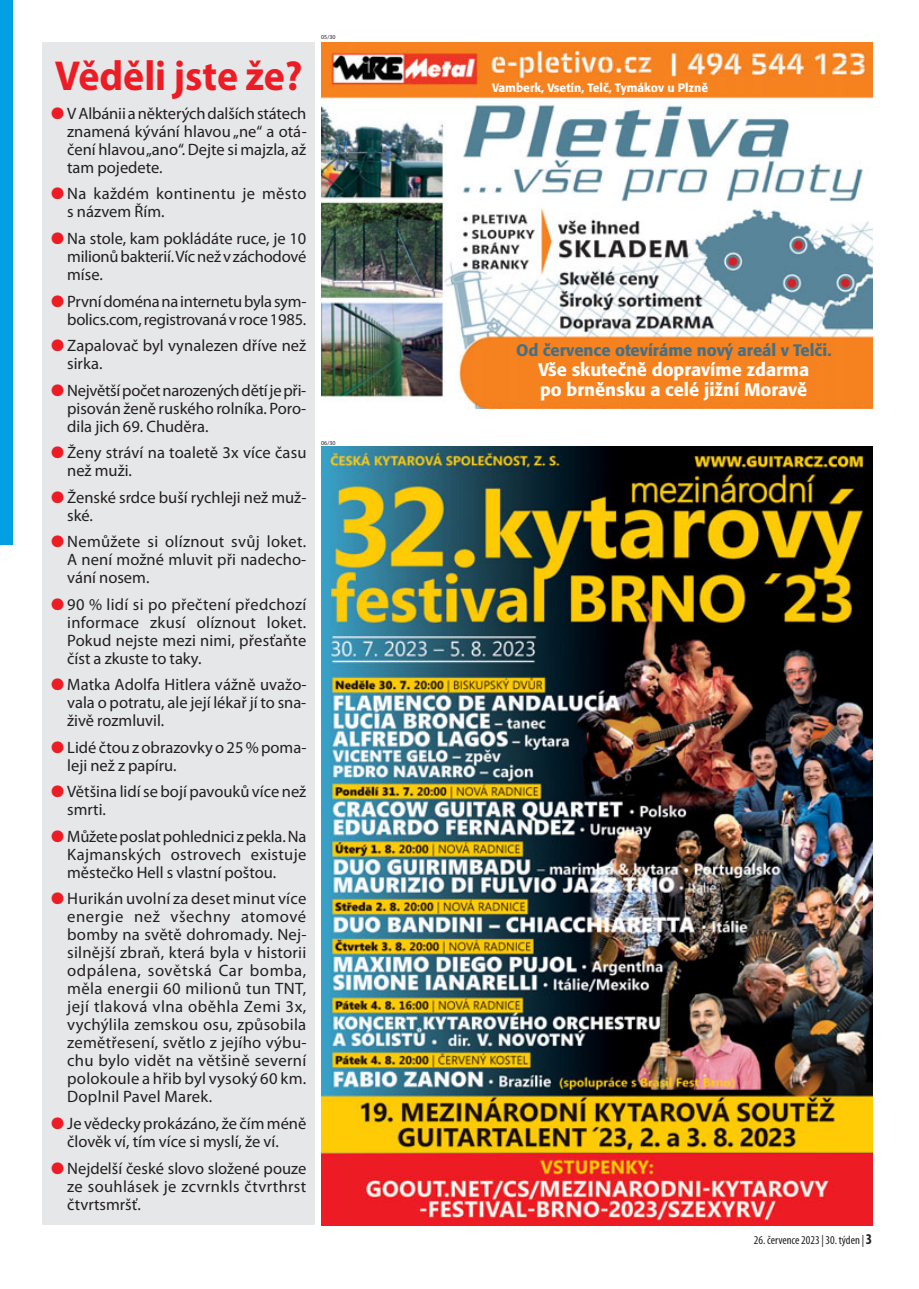
<style>
.page{position:relative;width:919px;height:1289px;background:#fff}
.page>*{position:absolute;margin:0;border:0;box-sizing:border-box;transform-origin:0 0}
.t1{font:700 42px "Myriad Pro";color:#ed1c24;scale:.95 1}
.t2{font:500 18px/20px "Formata CE";color:#fff}
.t3{font:16.5px/18px "Myriad Pro";color:#231f20;text-align:justify}
.t4{font:16.5px/18px "Myriad Pro";letter-spacing:.02em;color:#231f20}
.t5{font:500 16.5px "Formata CE";color:#466f82}
.t6{font:500 12px "Formata CE";color:#fff}
.t7{font:condensed 12px "Myriad Pro";color:#231f20}
.t8{font:6px "Myriad Pro";color:#231f20}
.s1{color:#ed1c24}
.s2{font-weight:700;font-size:15px}
</style>
<div class="page">
<div style="left:0;top:0;width:13px;height:544px;background:#00a0e4"></div>
<img style="left:321px;top:43px;width:551px;height:365px">
<div style="left:43px;top:43px;width:272px;height:1182px;background:#e6e7e8"></div>
<img style="left:321px;top:446px;width:551px;height:779px">
<h1 class="t1" style="left:55px;top:59px;width:262px">Věděli jste že?</h1>
<p class="t3" style="left:67px;top:106px;width:241px;text-indent:-16px"><span class="s1">●</span> V Albánii a některých dalších státech znamená kývání hlavou „ne“ a otá&shy;čení hlavou „ano“. Dejte si majzla, až tam pojedete.</p>
<p class="t4" style="left:67px;top:186px;width:241px;text-indent:-16px"><span class="s1">●</span> Na každém kontinentu je město s názvem Řím.</p>
<p class="t3" style="left:67px;top:231px;width:241px;text-indent:-16px"><span class="s1">●</span> Na stole, kam pokládáte ruce, je 10 milionů bakterií. Víc než v záchodové míse.</p>
<p class="t3" style="left:51px;top:293px;width:257px;text-align:right"><span class="s1">●</span> První doména na internetu byla sym&shy;bolics.com, registrovaná v roce 1985.</p>
<p class="t3" style="left:67px;top:338px;width:241px;text-indent:-16px"><span class="s1">●</span> Zapalovač byl vynalezen dříve než sirka.</p>
<p class="t3" style="left:67px;top:382px;width:241px;text-indent:-16px"><span class="s1">●</span> Největší počet narozených dětí je při&shy;pisován ženě ruského rolníka. Poro&shy;dila jich 69. Chuděra.</p>
<p class="t3" style="left:67px;top:445px;width:241px;text-indent:-16px"><span class="s1">●</span> Ženy stráví na toaletě 3x více času než muži.</p>
<p class="t3" style="left:67px;top:489px;width:241px;text-indent:-16px"><span class="s1">●</span> Ženské srdce buší rychleji než muž&shy;ské.</p>
<p class="t3" style="left:67px;top:534px;width:241px;text-indent:-16px"><span class="s1">●</span> Nemůžete si olíznout svůj loket.<br>A není možné mluvit při nadecho&shy;vání nosem.</p>
<p class="t3" style="left:67px;top:596px;width:241px;text-indent:-16px"><span class="s1">●</span> 90 % lidí si po přečtení předchozí informace zkusí olíznout loket.<br>Pokud nejste mezi nimi, přesťaňte číst a zkuste to taky.</p>
<p class="t3" style="left:67px;top:677px;width:241px;text-indent:-16px"><span class="s1">●</span> Matka Adolfa Hitlera vážně uvažo&shy;vala o potratu, ale její lékař jí to sna&shy;živě rozmluvil.</p>
<p class="t3" style="left:67px;top:739px;width:241px;text-indent:-16px"><span class="s1">●</span> Lidé čtou z obrazovky o 25 % poma&shy;leji než z papíru.</p>
<p class="t3" style="left:67px;top:784px;width:241px;text-indent:-16px"><span class="s1">●</span> Většina lidí se bojí pavouků více než smrti.</p>
<p class="t3" style="left:67px;top:828px;width:241px;text-indent:-16px"><span class="s1">●</span> Můžete poslat pohlednici z pekla. Na Kajmanských ostrovech existuje městečko Hell s vlastní poštou.</p>
<p class="t3" style="left:67px;top:891px;width:241px;text-indent:-16px"><span class="s1">●</span> Hurikán uvolní za deset minut více energie než všechny atomové bomby na světě dohromady. Nej&shy;silnější zbraň, která byla v historii odpálena, sovětská Car bomba, měla energii 60 milionů tun TNT, její tlaková vlna oběhla Zemi 3x, vychýlila zemskou osu, způsobila zemětřesení, světlo z jejího výbu&shy;chu bylo vidět na většině severní polokoule a hřib byl vysoký 60 km.<br>Doplnil Pavel Marek.</p>
<p class="t3" style="left:67px;top:1115px;width:241px;text-indent:-16px"><span class="s1">●</span> Je vědecky prokázáno, že čím méně člověk ví, tím více si myslí, že ví.</p>
<p class="t3" style="left:67px;top:1160px;width:241px;text-indent:-16px"><span class="s1">●</span> Nejdelší české slovo složené pouze ze souhlásek je zcvrnkls čtvrthrst čtvrtsmršť.</p>
<p class="t8" style="left:321px;top:34px;width:16px">05/30</p>
<p class="t8" style="left:321px;top:440px;width:16px">06/30</p>
<p class="t6" style="left:492px;top:80px;width:218px">Vamberk, Vsetín, Telč, Tymákov u Plzně</p>
<p class="t5" style="left:516px;top:341px;width:317px">Od července otevíráme nový areál v Telči.</p>
<p class="t2" style="left:538px;top:360px;width:272px">Vše skutečně dopravíme zdarma po brněnsku a celé jižní Moravě</p>
<p class="t7" style="left:753px;top:1235px;width:120px">26. července 2023 | 30. týden | <span class="s2">3</span></p>
</div>
